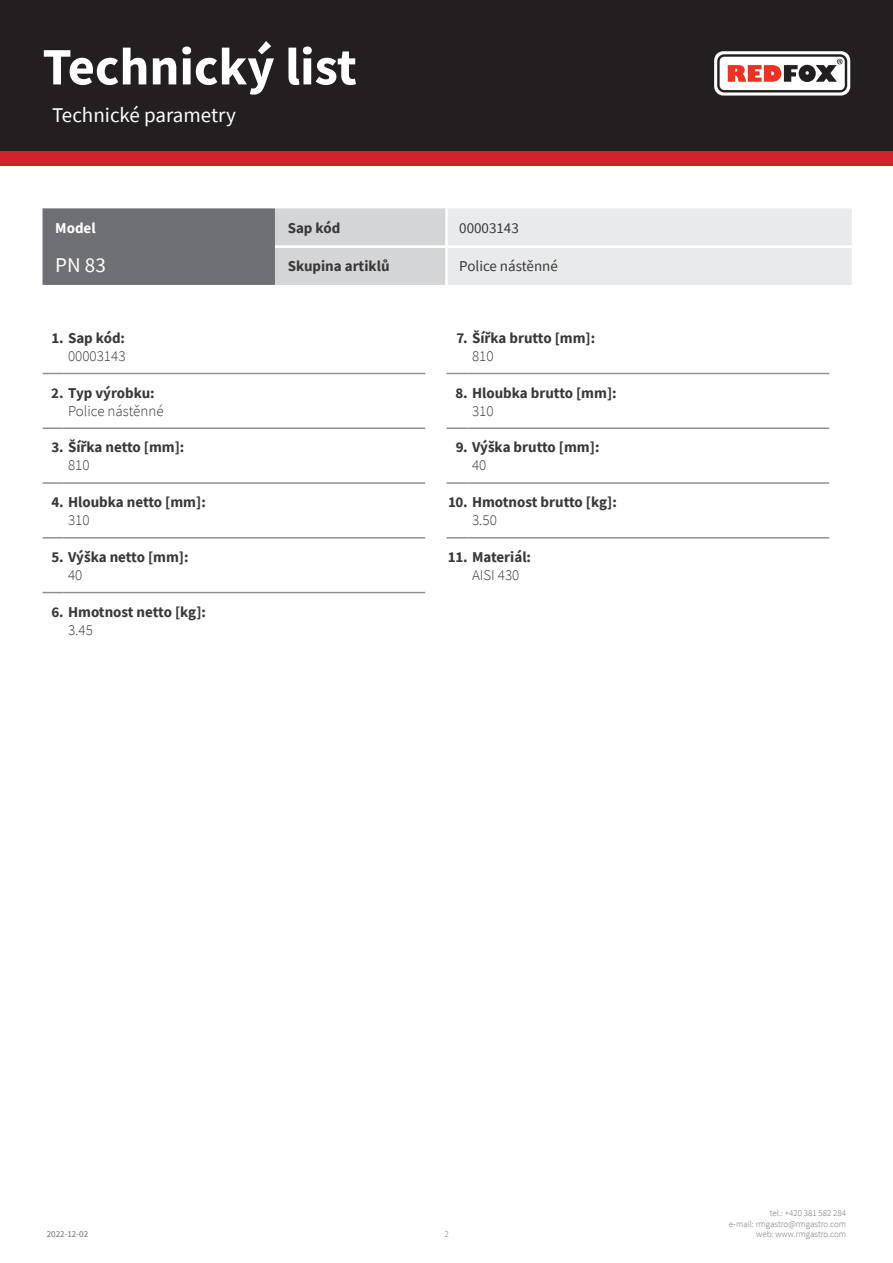
<style>
.page{position:relative;width:893px;height:1263px;background:#fff}
.page>*{position:absolute;margin:0;border:0;box-sizing:border-box;transform-origin:0 0}
.t1{font:700 52.5px "Source Sans Pro";color:#fff}
.kapitola{font:21px "Source Sans Pro";color:#fff}
.tabulka_-_headline{font:21px "Source Sans Pro";color:#fff}
.WebTechnicalNr{font:700 15px "Source Sans Pro";color:#383839}
.WebTechnicalValue{font:300 15px "Source Sans Pro";color:#383839}
.tabulka_-_text{font:15px "Source Sans Pro";color:#383839}
.tabulka_-_text-2{font:700 15px "Source Sans Pro";color:#383839}
.tabulka_-_text-3{font:700 15px "Source Sans Pro";color:#fff}
.t2{font:300 9px/10.8px "Source Sans Pro";color:#6f7073;text-align:right}
.t3{font:9px "Source Sans Pro";color:#6f7073}
</style>
<div class="page">
<div style="left:0;top:0;width:893px;height:166px;background:#d1232a"></div>
<div style="left:0;top:0;width:893px;height:151px;background:#231f20"></div>
<svg style="left:714px;top:51px;width:136px;height:45px"></svg>
<hr style="left:64px;top:373px;width:361px;height:1px;background:#8f9194">
<hr style="left:468px;top:373px;width:361px;height:1px;background:#8f9194">
<hr style="left:64px;top:427px;width:361px;height:2px;background:#8f9194">
<hr style="left:468px;top:427px;width:361px;height:2px;background:#8f9194">
<hr style="left:64px;top:482px;width:361px;height:2px;background:#8f9194">
<hr style="left:468px;top:482px;width:361px;height:2px;background:#8f9194">
<hr style="left:64px;top:537px;width:361px;height:1px;background:#8f9194">
<hr style="left:468px;top:537px;width:361px;height:1px;background:#8f9194">
<hr style="left:64px;top:592px;width:361px;height:1px;background:#8f9194">
<svg style="left:43px;top:373px;width:21px;height:1px"></svg>
<svg style="left:446px;top:373px;width:22px;height:1px"></svg>
<hr style="left:43px;top:427px;width:21px;height:2px;background:#8f9194">
<hr style="left:446px;top:427px;width:22px;height:2px;background:#8f9194">
<hr style="left:43px;top:482px;width:21px;height:2px;background:#8f9194">
<hr style="left:446px;top:482px;width:22px;height:2px;background:#8f9194">
<svg style="left:43px;top:537px;width:21px;height:1px"></svg>
<svg style="left:446px;top:537px;width:22px;height:1px"></svg>
<svg style="left:43px;top:592px;width:21px;height:1px"></svg>
<svg style="left:43px;top:208px;width:809px;height:77px;background:#c0c1c3"></svg>
<hr style="left:445px;top:208px;width:3px;height:37px;background:#fff">
<hr style="left:275px;top:245px;width:171px;height:3px;background:#fff">
<hr style="left:446px;top:245px;width:406px;height:3px;background:#fff">
<hr style="left:445px;top:248px;width:3px;height:37px;background:#fff">
<h1 class="t1" style="left:43px;top:31px;width:316px">Technický list</h1>
<p class="kapitola" style="left:52px;top:101px;width:185px">Technické parametry</p>
<p class="tabulka_-_text-3" style="left:55px;top:218px;width:42px">Model</p>
<p class="tabulka_-_text-2" style="left:288px;top:218px;width:54px">Sap kód</p>
<p class="tabulka_-_text" style="left:459px;top:219px;width:61px">00003143</p>
<p class="tabulka_-_headline" style="left:55px;top:251px;width:52px">PN 83</p>
<p class="tabulka_-_text-2" style="left:288px;top:256px;width:103px">Skupina artiklů</p>
<p class="tabulka_-_text" style="left:459px;top:257px;width:100px">Police nástěnné</p>
<p class="WebTechnicalNr" style="left:51px;top:328px;width:75px">1. Sap kód:</p>
<p class="WebTechnicalValue" style="left:68px;top:347px;width:59px">00003143</p>
<p class="WebTechnicalNr" style="left:456px;top:328px;width:140px">7. Šířka brutto [mm]:</p>
<p class="WebTechnicalValue" style="left:472px;top:347px;width:23px">810</p>
<p class="WebTechnicalNr" style="left:51px;top:382px;width:105px">2. Typ výrobku:</p>
<p class="WebTechnicalValue" style="left:68px;top:401px;width:97px">Police nástěnné</p>
<p class="WebTechnicalNr" style="left:455px;top:382px;width:163px">8. Hloubka brutto [mm]:</p>
<p class="WebTechnicalValue" style="left:472px;top:401px;width:23px">310</p>
<p class="WebTechnicalNr" style="left:52px;top:437px;width:134px">3. Šířka netto [mm]:</p>
<p class="WebTechnicalValue" style="left:68px;top:456px;width:23px">810</p>
<p class="WebTechnicalNr" style="left:456px;top:437px;width:145px">9. Výška brutto [mm]:</p>
<p class="WebTechnicalValue" style="left:472px;top:456px;width:16px">40</p>
<p class="WebTechnicalNr" style="left:51px;top:492px;width:156px">4. Hloubka netto [mm]:</p>
<p class="WebTechnicalValue" style="left:68px;top:511px;width:23px">310</p>
<p class="WebTechnicalNr" style="left:448px;top:492px;width:170px">10. Hmotnost brutto [kg]:</p>
<p class="WebTechnicalValue" style="left:472px;top:511px;width:26px">3.50</p>
<p class="WebTechnicalNr" style="left:52px;top:547px;width:139px">5. Výška netto [mm]:</p>
<p class="WebTechnicalValue" style="left:68px;top:566px;width:16px">40</p>
<p class="WebTechnicalNr" style="left:448px;top:547px;width:85px">11. Materiál:</p>
<p class="WebTechnicalValue" style="left:472px;top:566px;width:49px">AISI 430</p>
<p class="WebTechnicalNr" style="left:51px;top:601px;width:156px">6. Hmotnost netto [kg]:</p>
<p class="WebTechnicalValue" style="left:68px;top:620px;width:26px">3.45</p>
<p class="t3" style="left:47px;top:1229px;width:43px">2022-12-02</p>
<p class="t2" style="left:444px;top:1229px;width:6px">2</p>
<p class="t2" style="left:729px;top:1207px;width:119px">tel.: +420 381 582 284<br>e-mail: rmgastro@rmgastro.com web: www.rmgastro.com</p>
</div>
